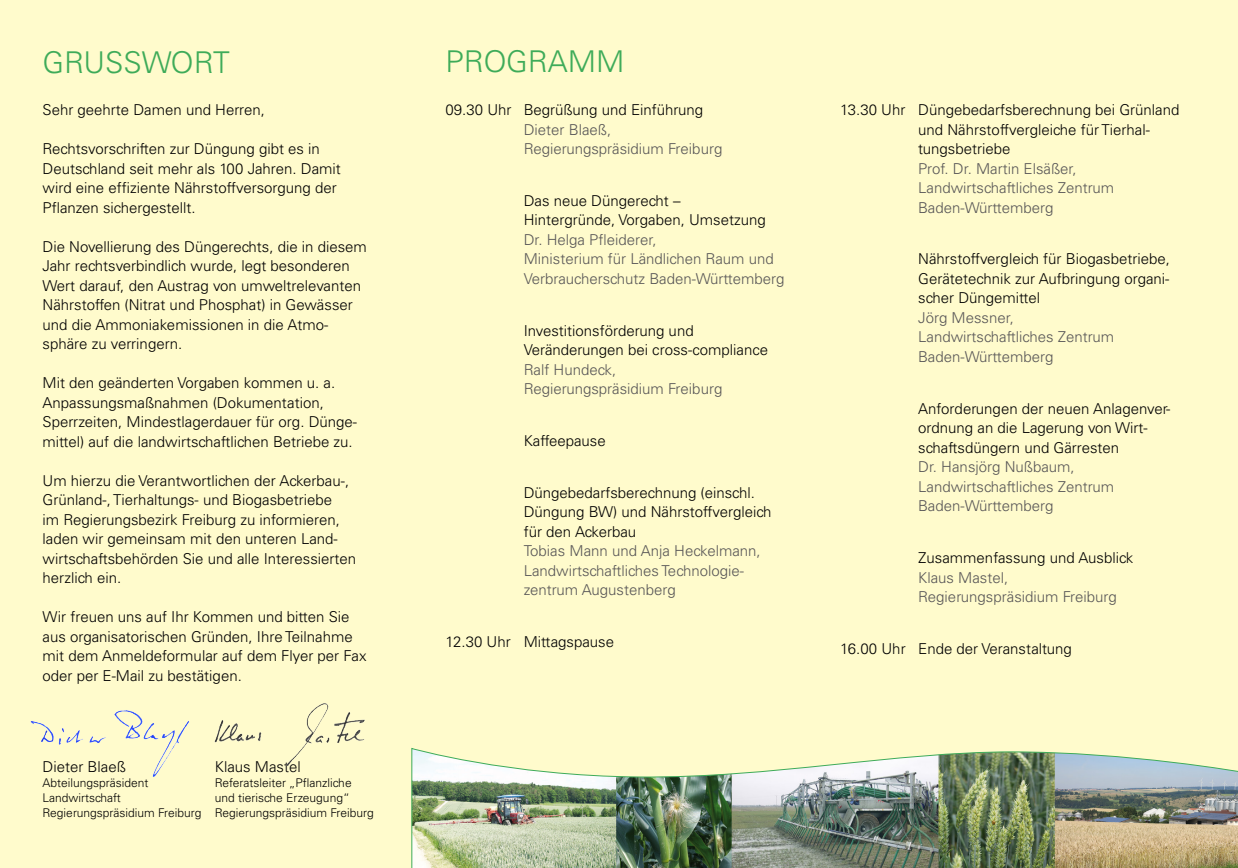
<style>
.page{position:relative;width:1238px;height:868px;background:#fff}
.page>*{position:absolute;margin:0;border:0;box-sizing:border-box;transform-origin:0 0}
.Textkörper_mit_Initi{font:300 30px "Univers";color:#3eab59}
.Textkörper_mit_Initi-2{font:300 15px/19.5px "Univers";color:#000}
.Textkörper_mit_Initi-3{font:300 15px/19.5px "Univers";color:#585657}
.Textkörper_mit_Initi-4{font:300 12px/15px "Univers";color:#000}
.s1{color:#585657}
.s2{color:#000}
</style>
<div class="page">
<div style="left:0;top:0;width:1237px;height:867px;background:#fffbcc"></div>
<img style="left:411px;top:748px;width:826px;height:119px">
<img style="left:30px;top:710px;width:159px;height:67px">
<img style="left:214px;top:703px;width:151px;height:63px">
<p class="Textkörper_mit_Initi" style="left:43px;top:44px;width:189px">GRUSSWORT</p>
<p class="Textkörper_mit_Initi-2" style="left:43px;top:100px;width:224px">Sehr geehrte Damen und Herren,</p>
<p class="Textkörper_mit_Initi-2" style="left:43px;top:139px;width:300px">Rechtsvorschriften zur Düngung gibt es in Deutschland seit mehr als 100 Jahren. Damit wird eine effiziente Nährstoffversorgung der Pflanzen sichergestellt.</p>
<p class="Textkörper_mit_Initi-2" style="left:43px;top:236px;width:326px">Die Novellierung des Düngerechts, die in diesem Jahr rechtsverbindlich wurde, legt besonderen Wert darauf, den Austrag von umweltrelevanten Nährstoffen (Nitrat und Phosphat) in Gewässer und die Ammoniakemissionen in die Atmo&shy;sphäre zu verringern.</p>
<p class="Textkörper_mit_Initi-2" style="left:43px;top:373px;width:316px">Mit den geänderten Vorgaben kommen u. a.<br>Anpassungsmaßnahmen (Dokumentation, Sperrzeiten, Mindestlagerdauer für org. Dünge&shy;mittel) auf die landwirtschaftlichen Betriebe zu.</p>
<p class="Textkörper_mit_Initi-2" style="left:43px;top:470px;width:315px">Um hierzu die Verantwortlichen der Ackerbau-, Grünland-, Tierhaltungs- und Biogasbetriebe<br>im Regierungsbezirk Freiburg zu informieren, laden wir gemeinsam mit den unteren Land&shy;wirtschaftsbehörden Sie und alle Interessierten herzlich ein.</p>
<p class="Textkörper_mit_Initi-2" style="left:43px;top:607px;width:325px">Wir freuen uns auf Ihr Kommen und bitten Sie aus organisatorischen Gründen, Ihre Teilnahme mit dem Anmeldeformular auf dem Flyer per Fax oder per E-Mail zu bestätigen.</p>
<p class="Textkörper_mit_Initi-2" style="left:43px;top:756px;width:85px">Dieter Blaeß</p>
<p class="Textkörper_mit_Initi-4" style="left:43px;top:775px;width:108px">Abteilungspräsident</p>
<p class="Textkörper_mit_Initi-4" style="left:43px;top:790px;width:80px">Landwirtschaft</p>
<p class="Textkörper_mit_Initi-4" style="left:43px;top:805px;width:160px">Regierungspräsidium Freiburg</p>
<p class="Textkörper_mit_Initi-2" style="left:215px;top:756px;width:87px">Klaus Mastel</p>
<p class="Textkörper_mit_Initi-4" style="left:215px;top:775px;width:160px">Referatsleiter „Pflanzliche und tierische Erzeugung“<br>Regierungspräsidium Freiburg</p>
<p class="Textkörper_mit_Initi" style="left:445px;top:44px;width:180px">PROGRAMM</p>
<p class="Textkörper_mit_Initi-2" style="left:445px;top:100px;width:259px">09.30 Uhr Begrüßung und Einführung</p>
<p class="Textkörper_mit_Initi-3" style="left:523px;top:119px;width:200px">Dieter Blaeß,<br>Regierungspräsidium Freiburg</p>
<p class="Textkörper_mit_Initi-2" style="left:523px;top:191px;width:243px">Das neue Düngerecht –<br>Hintergründe, Vorgaben, Umsetzung</p>
<p class="Textkörper_mit_Initi-3" style="left:523px;top:230px;width:262px">Dr. Helga Pfleiderer,<br>Ministerium für Ländlichen Raum und<br>Verbraucherschutz Baden-Württemberg</p>
<p class="Textkörper_mit_Initi-2" style="left:523px;top:320px;width:246px">Investitionsförderung und<br>Veränderungen bei cross-compliance</p>
<p class="Textkörper_mit_Initi-3" style="left:523px;top:359px;width:200px">Ralf Hundeck,<br>Regierungspräsidium Freiburg</p>
<p class="Textkörper_mit_Initi-2" style="left:523px;top:431px;width:84px">Kaffeepause</p>
<p class="Textkörper_mit_Initi-2" style="left:523px;top:482px;width:249px">Düngebedarfsberechnung (einschl.<br>Düngung BW) und Nährstoffvergleich für den Ackerbau</p>
<p class="Textkörper_mit_Initi-3" style="left:523px;top:541px;width:238px">Tobias Mann und Anja Heckelmann,<br>Landwirtschaftliches Technologie&shy;zentrum Augustenberg</p>
<p class="Textkörper_mit_Initi-2" style="left:445px;top:632px;width:170px">12.30 Uhr Mittagspause</p>
<p class="Textkörper_mit_Initi-2" style="left:918px;top:100px;width:263px;text-indent:-78px">13.30 Uhr Düngebedarfsberechnung bei Grünland und Nährstoffvergleiche für Tierhal&shy;tungsbetriebe<br><span class="s1">Prof. Dr. Martin Elsäßer,<br>Landwirtschaftliches Zentrum<br>Baden-Württemberg</span></p>
<p class="Textkörper_mit_Initi-2" style="left:918px;top:249px;width:253px">Nährstoffvergleich für Biogasbetriebe,<br>Gerätetechnik zur Aufbringung organi&shy;scher Düngemittel<br><span class="s1">Jörg Messner,<br>Landwirtschaftliches Zentrum<br>Baden-Württemberg</span></p>
<p class="Textkörper_mit_Initi-2" style="left:918px;top:398px;width:253px">Anforderungen der neuen Anlagenver&shy;ordnung an die Lagerung von Wirt&shy;schaftsdüngern und Gärresten<br><span class="s1">Dr. Hansjörg Nußbaum,<br>Landwirtschaftliches Zentrum<br>Baden-Württemberg</span></p>
<p class="Textkörper_mit_Initi-3" style="left:918px;top:548px;width:216px"><span class="s2">Zusammenfassung und Ausblick<br></span>Klaus Mastel,<br>Regierungspräsidium Freiburg</p>
<p class="Textkörper_mit_Initi-2" style="left:840px;top:638px;width:233px">16.00 Uhr Ende der Veranstaltung</p>
</div>
